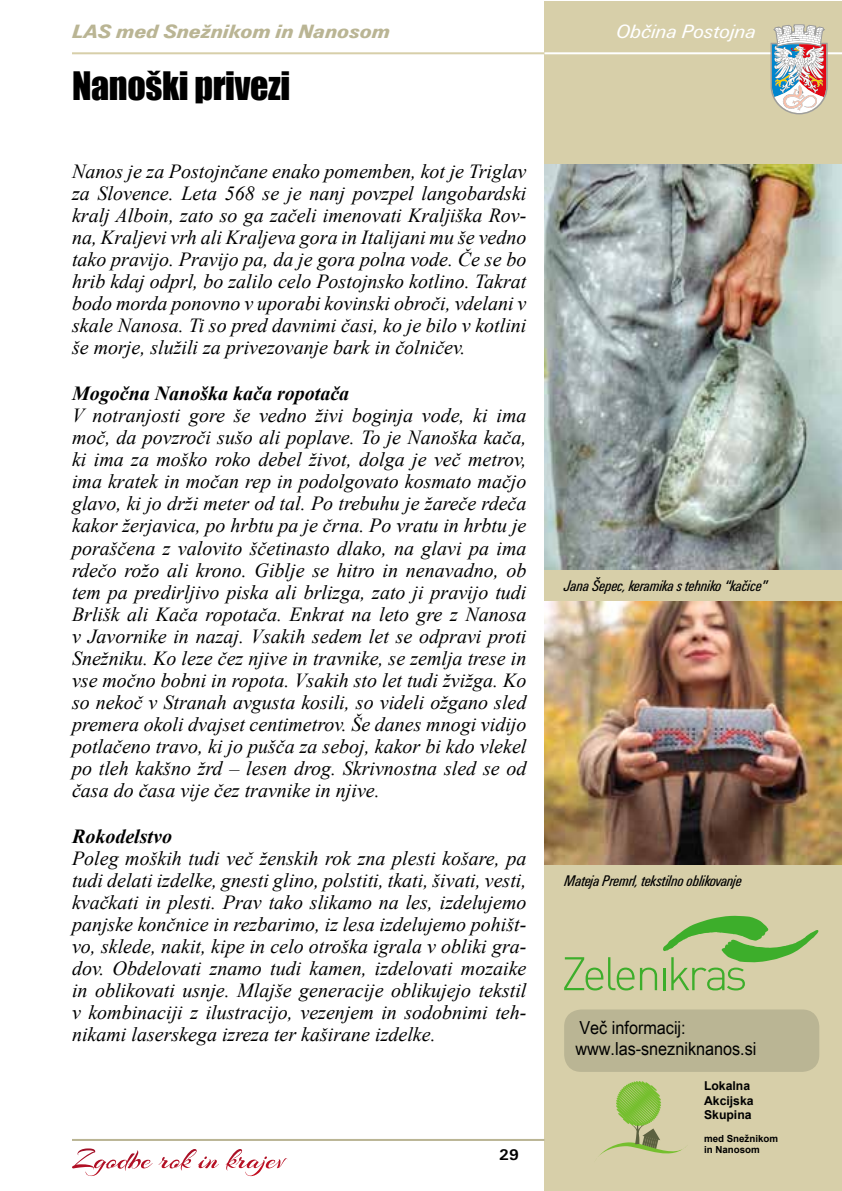
<style>
.page{position:relative;width:842px;height:1191px;background:#fff}
.page>*{position:absolute;margin:0;border:0;box-sizing:border-box;transform-origin:0 0}
.t1{font:36px "Impact";letter-spacing:-.01em;color:#000}
.t2{font:italic 20px/22px "Times New Roman";color:#000;text-align:justify}
.t3{font:italic 700 20px "Times New Roman";color:#000}
.t4{font:20px "Unitus TEE Blac Ital";color:#bab594}
.t5{font:italic 20px "Unitus TEE";color:#fff}
.t6{font:18px/21.6px "Arial Unicode MS";color:#000;scale:.9 1}
.t7{font:italic condensed 16px "Unitus TEE";color:#000}
.t8{font:700 16px "Unitus TEE";color:#000}
.t9{font:700 12.2px/14.6px "Arial";color:#000}
.t10{font:700 9.8px/11.6px "Arial";color:#000}
</style>
<div class="page">
<div style="left:544px;top:1px;width:298px;height:1190px;background:#d7cfa9"></div>
<hr style="left:72px;top:52px;width:770px;height:2px;background:#d7cfa9">
<svg style="left:72px;top:1148px;width:170px;height:22px"></svg>
<hr style="left:72px;top:1139px;width:472px;height:2px;background:#bab594">
<hr style="left:544px;top:52px;width:298px;height:2px;background:#fff">
<div style="left:564px;top:1009px;width:255px;height:62px;background:#bab594;border-radius:17px"></div>
<img style="left:544px;top:164px;width:298px;height:406px">
<img style="left:544px;top:601px;width:298px;height:263px">
<svg style="left:770px;top:24px;width:58px;height:91px;background:#c5b9b8"></svg>
<svg style="left:598px;top:1081px;width:88px;height:76px"></svg>
<svg style="left:564px;top:957px;width:70px;height:33px"></svg>
<svg style="left:640px;top:967px;width:17px;height:23px"></svg>
<svg style="left:663px;top:915px;width:156px;height:75px"></svg>
<p class="t4" style="left:72px;top:20px;width:320px">LAS med Snežnikom in Nanosom</p>
<p class="t5" style="left:616px;top:20px;width:141px">Občina Postojna</p>
<h1 class="t1" style="left:72px;top:58px;width:220px">Nanoški privezi</h1>
<p class="t2" style="left:72px;top:160px;width:456px">Nanos je za Postojnčane enako pomemben, kot je Triglav za Slovence. Leta 568 se je nanj povzpel langobardski kralj Alboin, zato so ga začeli imenovati Kraljiška Rov&shy;na, Kraljevi vrh ali Kraljeva gora in Italijani mu še vedno tako pravijo. Pravijo pa, da je gora polna vode. Če se bo hrib kdaj odprl, bo zalilo celo Postojnsko kotlino. Takrat bodo morda ponovno v uporabi kovinski obroči, vdelani v skale Nanosa. Ti so pred davnimi časi, ko je bilo v kotlini še morje, služili za privezovanje bark in čolničev.</p>
<p class="t3" style="left:72px;top:380px;width:279px">Mogočna Nanoška kača ropotača</p>
<p class="t2" style="left:72px;top:404px;width:456px">V notranjosti gore še vedno živi boginja vode, ki ima moč, da povzroči sušo ali poplave. To je Nanoška kača, ki ima za moško roko debel život, dolga je več metrov, ima kratek in močan rep in podolgovato kosmato mačjo glavo, ki jo drži meter od tal. Po trebuhu je žareče rdeča kakor žerjavica, po hrbtu pa je črna. Po vratu in hrbtu je poraščena z valovito ščetinasto dlako, na glavi pa ima rdečo rožo ali krono. Giblje se hitro in nenavadno, ob tem pa predirljivo piska ali brlizga, zato ji pravijo tudi Brlišk ali Kača ropotača. Enkrat na leto gre z Nanosa v Javornike in nazaj. Vsakih sedem let se odpravi proti Snežniku. Ko leze čez njive in travnike, se zemlja trese in vse močno bobni in ropota. Vsakih sto let tudi žvižga. Ko so nekoč v Stranah avgusta kosili, so videli ožgano sled premera okoli dvajset centimetrov. Še danes mnogi vidijo potlačeno travo, ki jo pušča za seboj, kakor bi kdo vlekel po tleh kakšno žrd – lesen drog. Skrivnostna sled se od časa do časa vije čez travnike in njive.</p>
<p class="t3" style="left:72px;top:822px;width:101px">Rokodelstvo</p>
<p class="t2" style="left:72px;top:846px;width:456px">Poleg moških tudi več ženskih rok zna plesti košare, pa tudi delati izdelke, gnesti glino, polstiti, tkati, šivati, vesti, kvačkati in plesti. Prav tako slikamo na les, izdelujemo panjske končnice in rezbarimo, iz lesa izdelujemo pohišt&shy;vo, sklede, nakit, kipe in celo otroška igrala v obliki gra&shy;dov. Obdelovati znamo tudi kamen, izdelovati mozaike in oblikovati usnje. Mlajše generacije oblikujejo tekstil v kombinaciji z ilustracijo, vezenjem in sodobnimi teh&shy;nikami laserskega izreza ter kaširane izdelke.</p>
<p class="t8" style="left:499px;top:1146px;width:21px">29</p>
<p class="t7" style="left:564px;top:576px;width:205px">Jana Šepec, keramika s tehniko “kačice”</p>
<p class="t7" style="left:564px;top:872px;width:179px">Mateja Premrl, tekstilno oblikovanje</p>
<p class="t6" style="left:575px;top:1016px;width:203px">Več informacij: www.las-snezniknanos.si</p>
<p class="t9" style="left:704px;top:1078px;width:51px">Lokalna<br>Akcijska<br>Skupina</p>
<p class="t10" style="left:704px;top:1132px;width:76px">med Snežnikom in Nanosom</p>
</div>
